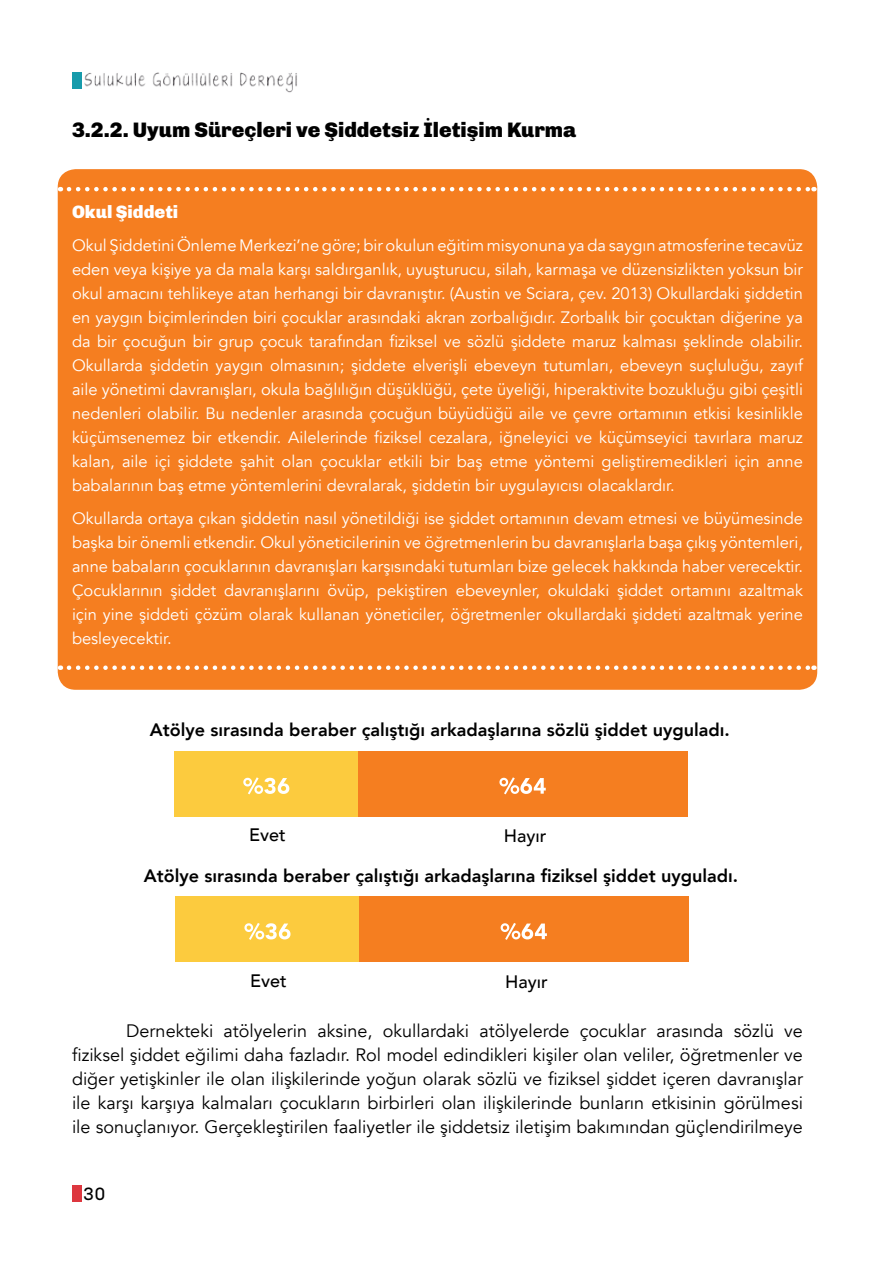
<style>
.page{position:relative;width:893px;height:1263px;background:#fff}
.page>*{position:absolute;margin:0;border:0;box-sizing:border-box;transform-origin:0 0}
.t1{font:900 21px "Chivo";color:#000}
.t2{font:18px/24px "Avenir";color:#000;text-align:justify}
.t3{font:800 18px "Avenir";color:#000}
.t4{font:500 18px "Avenir";color:#000}
.t5{font:900 18px "Chivo";color:#fff}
.t6{font:18px "Chivo";color:#000}
.t7{font:16.5px/24px "Avenir";color:#fff;text-align:justify}
</style>
<div class="page">
<img style="left:84px;top:72px;width:213px;height:21px">
<div style="left:72px;top:72px;width:9px;height:16px;background:#179bab"></div>
<div style="left:72px;top:1185px;width:9px;height:16px;background:#dd373f"></div>
<div style="left:58px;top:169px;width:759px;height:521px;background:#f57e20;border-radius:18px"></div>
<div style="left:174px;top:751px;width:185px;height:65px;background:#fccb3e"></div>
<div style="left:358px;top:751px;width:329px;height:65px;background:#f57e20"></div>
<svg style="left:243px;top:777px;width:46px;height:17px"></svg>
<svg style="left:499px;top:777px;width:47px;height:17px"></svg>
<div style="left:175px;top:897px;width:186px;height:65px;background:#fccb3e"></div>
<div style="left:360px;top:897px;width:329px;height:65px;background:#f57e20"></div>
<svg style="left:244px;top:923px;width:46px;height:17px"></svg>
<svg style="left:501px;top:923px;width:46px;height:17px"></svg>
<svg style="left:69px;top:187px;width:745px;height:4px"></svg>
<svg style="left:69px;top:665px;width:745px;height:5px"></svg>
<p class="t1" style="left:72px;top:117px;width:506px">3.2.2. Uyum Süreçleri ve Şiddetsiz İletişim Kurma</p>
<p class="t5" style="left:72px;top:201px;width:108px">Okul Şiddeti</p>
<p class="t7" style="left:72px;top:233px;width:732px">Okul Şiddetini Önleme Merkezi’ne göre; bir okulun eğitim misyonuna ya da saygın atmosferine tecavüz eden veya kişiye ya da mala karşı saldırganlık, uyuşturucu, silah, karmaşa ve düzensizlikten yoksun bir okul amacını tehlikeye atan herhangi bir davranıştır. (Austin ve Sciara, çev. 2013) Okullardaki şiddetin en yaygın biçimlerinden biri çocuklar arasındaki akran zorbalığıdır. Zorbalık bir çocuktan diğerine ya da bir çocuğun bir grup çocuk tarafından fiziksel ve sözlü şiddete maruz kalması şeklinde olabilir.<br>Okullarda şiddetin yaygın olmasının; şiddete elverişli ebeveyn tutumları, ebeveyn suçluluğu, zayıf aile yönetimi davranışları, okula bağlılığın düşüklüğü, çete üyeliği, hiperaktivite bozukluğu gibi çeşitli nedenleri olabilir. Bu nedenler arasında çocuğun büyüdüğü aile ve çevre ortamının etkisi kesinlikle küçümsenemez bir etkendir. Ailelerinde fiziksel cezalara, iğneleyici ve küçümseyici tavırlara maruz kalan, aile içi şiddete şahit olan çocuklar etkili bir baş etme yöntemi geliştiremedikleri için anne babalarının baş etme yöntemlerini devralarak, şiddetin bir uygulayıcısı olacaklardır.</p>
<p class="t7" style="left:72px;top:506px;width:732px">Okullarda ortaya çıkan şiddetin nasıl yönetildiği ise şiddet ortamının devam etmesi ve büyümesinde başka bir önemli etkendir. Okul yöneticilerinin ve öğretmenlerin bu davranışlarla başa çıkış yöntemleri, anne babaların çocuklarının davranışları karşısındaki tutumları bize gelecek hakkında haber verecektir.<br>Çocuklarının şiddet davranışlarını övüp, pekiştiren ebeveynler, okuldaki şiddet ortamını azaltmak için yine şiddeti çözüm olarak kullanan yöneticiler, öğretmenler okullardaki şiddeti azaltmak yerine besleyecektir.</p>
<p class="t3" style="left:150px;top:716px;width:581px">Atölye sırasında beraber çalıştığı arkadaşlarına sözlü şiddet uyguladı.</p>
<p class="t4" style="left:249px;top:819px;width:38px">Evet</p>
<p class="t4" style="left:504px;top:820px;width:44px">Hayır</p>
<p class="t3" style="left:144px;top:861px;width:596px">Atölye sırasında beraber çalıştığı arkadaşlarına fiziksel şiddet uyguladı.</p>
<p class="t4" style="left:250px;top:965px;width:38px">Evet</p>
<p class="t4" style="left:505px;top:966px;width:44px">Hayır</p>
<p class="t2" style="left:72px;top:1019px;width:732px;text-indent:54px">Dernekteki atölyelerin aksine, okullardaki atölyelerde çocuklar arasında sözlü ve fiziksel şiddet eğilimi daha fazladır. Rol model edindikleri kişiler olan veliler, öğretmenler ve diğer yetişkinler ile olan ilişkilerinde yoğun olarak sözlü ve fiziksel şiddet içeren davranışlar ile karşı karşıya kalmaları çocukların birbirleri olan ilişkilerinde bunların etkisinin görülmesi ile sonuçlanıyor. Gerçekleştirilen faaliyetler ile şiddetsiz iletişim bakımından güçlendirilmeye</p>
<p class="t6" style="left:83px;top:1183px;width:24px">30</p>
</div>
